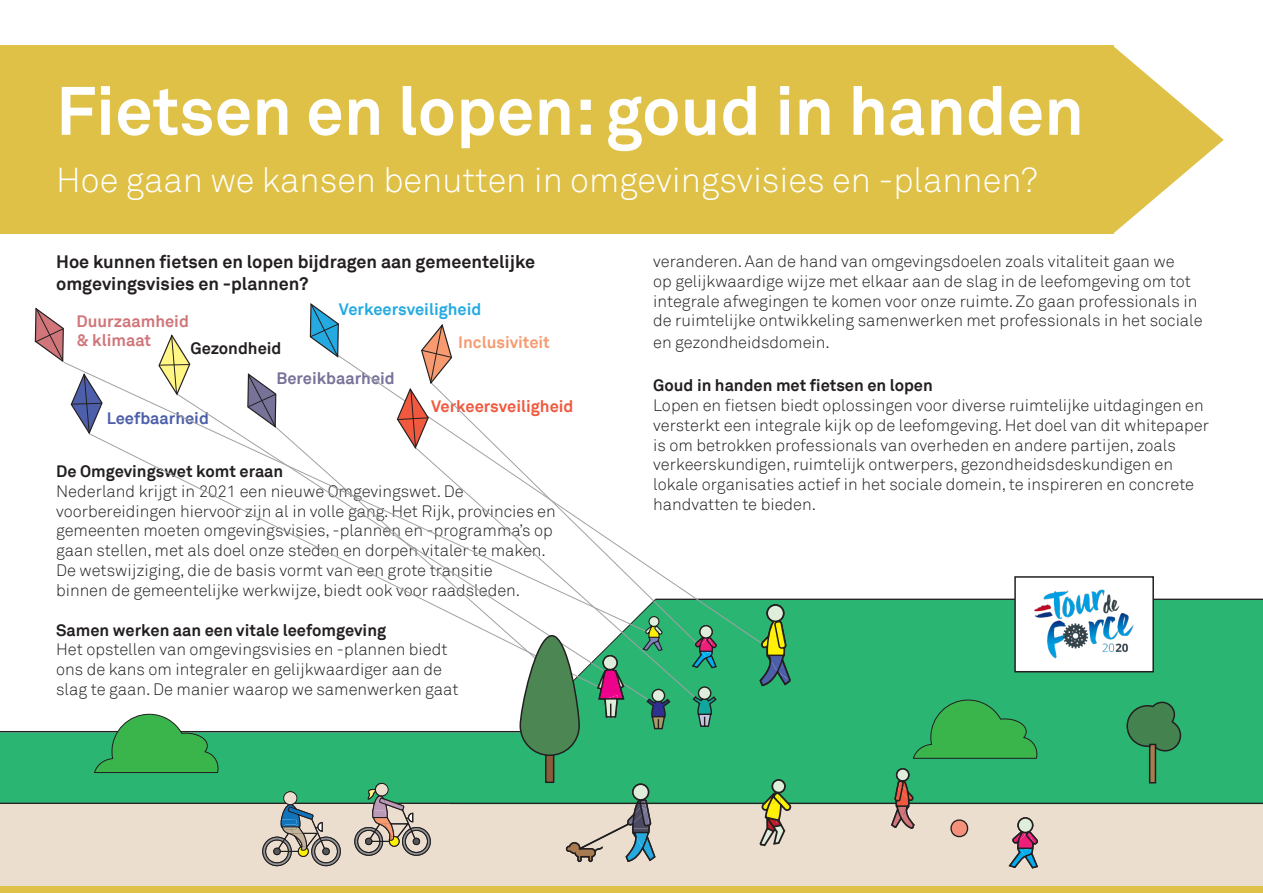
<style>
.page{position:relative;width:1263px;height:893px;background:#fff}
.page>*{position:absolute;margin:0;border:0;box-sizing:border-box;transform-origin:0 0}
.t1{font:700 67.5px "Akkurat";color:#fff}
.t2{font:300 34.5px "Akkurat";color:#fff}
.t3{font:700 18px/21.6px "Akkurat";color:#231f20}
.t4{font:300 16.5px/19.8px "Akkurat";color:#231f20}
.t5{font:700 16.5px "Akkurat";color:#231f20}
.t6{font:700 16.5px/19.8px "Akkurat";color:#d0767a}
.t7{font:700 16.5px "Akkurat";color:#24aae1}
.t8{font:700 16.5px "Akkurat";color:#f0593e}
.t9{font:700 16.5px "Akkurat";color:#777298}
.t10{font:700 16.5px "Akkurat";color:#f79a70}
.t11{font:700 16.5px "Akkurat";color:#4d5fab}
</style>
<div class="page">
<div style="left:0;top:46px;width:1114px;height:188px;background:#dfc147"></div>
<svg style="left:1114px;top:46px;width:110px;height:187px"></svg>
<div style="left:0;top:732px;width:450px;height:71px;background:#2bb572"></div>
<div style="left:0;top:804px;width:1263px;height:83px;background:#ebdecf"></div>
<div style="left:450px;top:600px;width:813px;height:203px;background:#2bb572"></div>
<svg style="left:565px;top:783px;width:91px;height:80px;background:#9bb6a1"></svg>
<svg style="left:1007px;top:816px;width:32px;height:53px;background:#a99ca4"></svg>
<svg style="left:948px;top:817px;width:20px;height:22px"></svg>
<svg style="left:913px;top:699px;width:124px;height:60px;background:#33ae56"></svg>
<hr style="left:0;top:731px;width:531px;height:1px;background:#231f20">
<hr style="left:655px;top:599px;width:608px;height:1px;background:#231f20">
<hr style="left:0;top:803px;width:1263px;height:1px;background:#231f20">
<svg style="left:94px;top:714px;width:124px;height:59px"></svg>
<svg style="left:354px;top:782px;width:77px;height:74px;background:#94aa91"></svg>
<div style="left:376px;top:784px;width:12px;height:11px;background:#ebdecf;border-radius:50%"></div>
<svg style="left:262px;top:791px;width:79px;height:76px;background:#9dad9d"></svg>
<div style="left:284px;top:792px;width:12px;height:12px;background:#ebdecf;border-radius:50%"></div>
<svg style="left:758px;top:777px;width:35px;height:70px;background:#92aa78"></svg>
<svg style="left:890px;top:767px;width:25px;height:63px;background:#808a70"></svg>
<div style="left:1015px;top:577px;width:138px;height:95px;background:#fff"></div>
<div style="left:1014px;top:576px;width:140px;height:96px;border:2px solid #231f20"></div>
<img style="left:1035px;top:590px;width:98px;height:69px">
<svg style="left:1126px;top:701px;width:56px;height:83px;background:#38935c"></svg>
<div style="left:0;top:887px;width:1263px;height:6px;background:#dfc147"></div>
<svg style="left:450px;top:646px;width:250px;height:56px"></svg>
<svg style="left:691px;top:646px;width:27px;height:23px"></svg>
<svg style="left:339px;top:355px;width:427px;height:291px"></svg>
<svg style="left:64px;top:362px;width:587px;height:234px"></svg>
<svg style="left:758px;top:604px;width:35px;height:83px;background:#549b60"></svg>
<svg style="left:692px;top:686px;width:25px;height:42px"></svg>
<svg style="left:563px;top:596px;width:108px;height:138px"></svg>
<svg style="left:275px;top:426px;width:288px;height:257px"></svg>
<div style="left:546px;top:745px;width:8px;height:37px;background:#8a5d3a"></div>
<div style="left:545px;top:744px;width:9px;height:39px;border:2px solid #231f20"></div>
<svg style="left:520px;top:636px;width:59px;height:119px;background:#619267"></svg>
<div style="left:519px;top:635px;width:61px;height:121px;border:2px solid #231f20;border-radius:29px"></div>
<svg style="left:34px;top:307px;width:30px;height:56px"></svg>
<svg style="left:70px;top:372px;width:33px;height:63px"></svg>
<svg style="left:158px;top:334px;width:33px;height:62px"></svg>
<svg style="left:309px;top:303px;width:30px;height:55px"></svg>
<svg style="left:247px;top:372px;width:30px;height:56px"></svg>
<svg style="left:396px;top:324px;width:57px;height:125px"></svg>
<p class="t1" style="left:56px;top:68px;width:1029px">Fietsen en lopen: goud in handen</p>
<p class="t2" style="left:56px;top:159px;width:983px">Hoe gaan we kansen benutten in omgevingsvisies en -plannen?</p>
<p class="t3" style="left:56px;top:251px;width:481px">Hoe kunnen fietsen en lopen bijdragen aan gemeentelijke omgevingsvisies en -plannen?</p>
<p class="t6" style="left:77px;top:311px;width:114px">Duurzaamheid &amp; klimaat</p>
<p class="t7" style="left:339px;top:299px;width:144px">Verkeersveiligheid</p>
<p class="t10" style="left:458px;top:332px;width:93px">Inclusiviteit</p>
<p class="t5" style="left:190px;top:338px;width:93px">Gezondheid</p>
<p class="t11" style="left:107px;top:408px;width:103px">Leefbaarheid</p>
<p class="t9" style="left:276px;top:368px;width:120px">Bereikbaarheid</p>
<p class="t8" style="left:431px;top:396px;width:144px">Verkeersveiligheid</p>
<p class="t5" style="left:56px;top:461px;width:229px">De Omgevingswet komt eraan</p>
<p class="t4" style="left:56px;top:482px;width:501px">Nederland krijgt in 2021 een nieuwe Omgevingswet. De voorbereidingen hiervoor zijn al in volle gang. Het Rijk, provincies en gemeenten moeten omgevingsvisies, -plannen en -programma’s op gaan stellen, met als doel onze steden en dorpen vitaler te maken.<br>De wetswijziging, die de basis vormt van een grote transitie<br>binnen de gemeentelijke werkwijze, biedt ook voor raadsleden.</p>
<p class="t5" style="left:56px;top:619px;width:332px">Samen werken aan een vitale leefomgeving</p>
<p class="t4" style="left:56px;top:640px;width:404px">Het opstellen van omgevingsvisies en -plannen biedt ons de kans om integraler en gelijkwaardiger aan de slag te gaan. De manier waarop we samenwerken gaat</p>
<p class="t4" style="left:653px;top:252px;width:551px">veranderen. Aan de hand van omgevingsdoelen zoals vitaliteit gaan we<br>op gelijkwaardige wijze met elkaar aan de slag in de leefomgeving om tot integrale afwegingen te komen voor onze ruimte. Zo gaan professionals in de ruimtelijke ontwikkeling samenwerken met professionals in het sociale</p>
<p class="t4" style="left:653px;top:333px;width:178px">en gezondheidsdomein.</p>
<p class="t5" style="left:653px;top:375px;width:281px">Goud in handen met fietsen en lopen</p>
<p class="t4" style="left:653px;top:396px;width:557px">Lopen en fietsen biedt oplossingen voor diverse ruimtelijke uitdagingen en versterkt een integrale kijk op de leefomgeving. Het doel van dit whitepaper is om betrokken professionals van overheden en andere partijen, zoals verkeerskundigen, ruimtelijk ontwerpers, gezondheidsdeskundigen en lokale organisaties actief in het sociale domein, te inspireren en concrete handvatten te bieden.</p>
</div>
